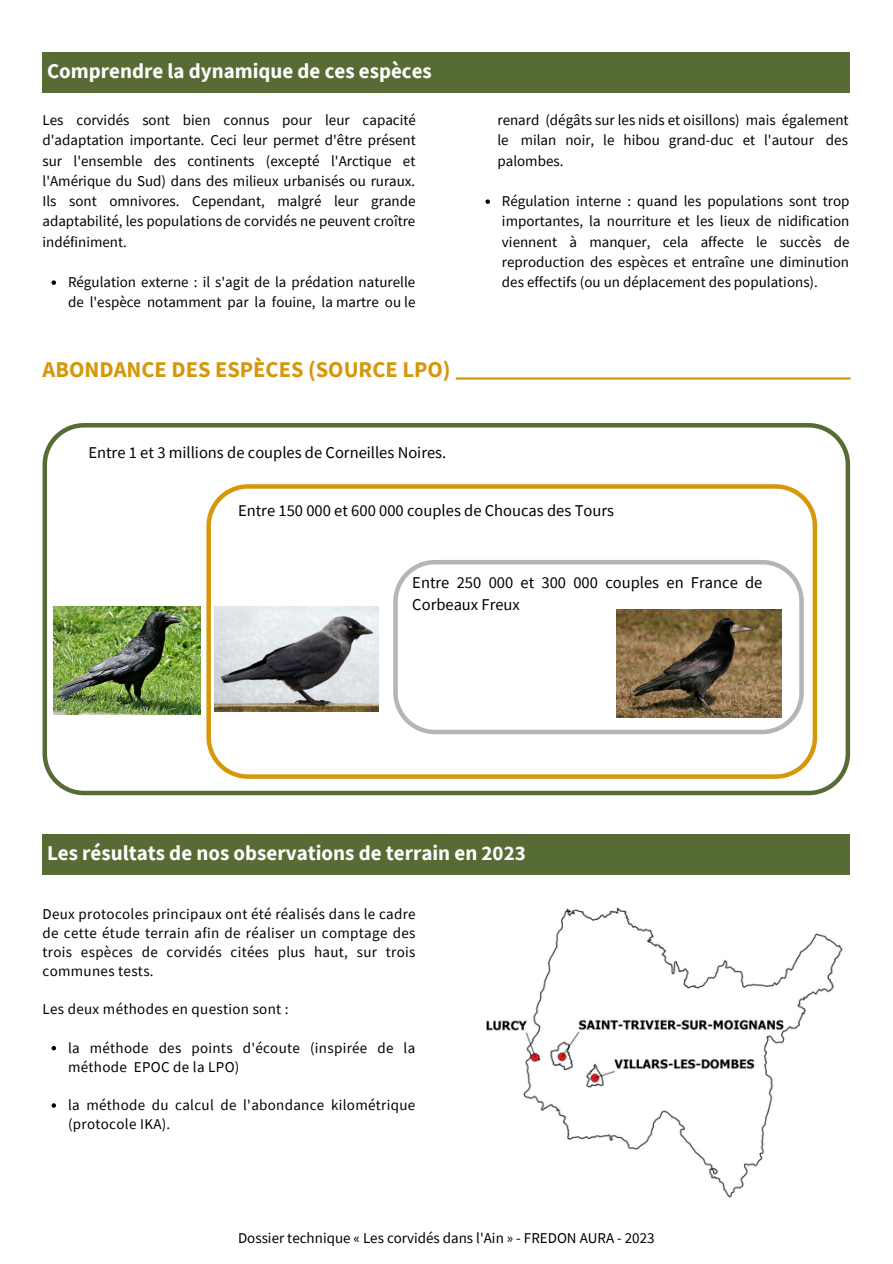
<style>
.page{position:relative;width:893px;height:1264px;background:#fff}
.page>*{position:absolute;margin:0;border:0;box-sizing:border-box;transform-origin:0 0}
.t1{font:700 22.5px "Source Sans Pro";color:#d6970a}
.t2{font:700 21px "Source Sans Pro";color:#fff}
.t3{font:16.5px/22.5px "Source Sans Pro";color:#000}
.t4{font:15px/20.2px "Source Sans Pro";color:#000;text-align:justify}
.t5{font:15px/19px "Source Sans Pro";letter-spacing:.02em;color:#000}
</style>
<div class="page">
<div style="left:43px;top:53px;width:807px;height:40px;background:#576b35"></div>
<svg style="left:43px;top:423px;width:807px;height:372px"></svg>
<svg style="left:52px;top:280px;width:4px;height:5px"></svg>
<svg style="left:206px;top:484px;width:611px;height:294px"></svg>
<svg style="left:393px;top:560px;width:410px;height:174px"></svg>
<img style="left:214px;top:606px;width:164px;height:105px">
<img style="left:616px;top:609px;width:165px;height:108px">
<img style="left:54px;top:606px;width:146px;height:108px">
<div style="left:43px;top:833px;width:807px;height:41px;background:#576b35"></div>
<img style="left:486px;top:907px;width:357px;height:290px">
<svg style="left:52px;top:1045px;width:4px;height:5px"></svg>
<svg style="left:52px;top:1103px;width:4px;height:4px"></svg>
<hr style="left:455px;top:377px;width:395px;height:2px;background:#d6970a">
<svg style="left:485px;top:199px;width:5px;height:5px"></svg>
<p class="t2" style="left:47px;top:58px;width:386px">Comprendre la dynamique de ces espèces</p>
<p class="t4" style="left:43px;top:110px;width:375px">Les corvidés sont bien connus pour leur capacité d'adaptation importante. Ceci leur permet d'être présent sur l'ensemble des continents (excepté l'Arctique et l'Amérique du Sud) dans des milieux urbanisés ou ruraux.<br>Ils sont omnivores. Cependant, malgré leur grande adaptabilité, les populations de corvidés ne peuvent croître indéfiniment.</p>
<p class="t4" style="left:68px;top:272px;width:349px">Régulation externe : il s'agit de la prédation naturelle de l'espèce notamment par la fouine, la martre ou le</p>
<p class="t1" style="left:43px;top:355px;width:409px">ABONDANCE DES ESPÈCES (SOURCE LPO)</p>
<p class="t3" style="left:88px;top:441px;width:359px">Entre 1 et 3 millions de couples de Corneilles Noires.</p>
<p class="t4" style="left:497px;top:110px;width:353px">renard (dégâts sur les nids et oisillons) mais également</p>
<p class="t4" style="left:497px;top:130px;width:352px">le milan noir, le hibou grand-duc et l'autour des</p>
<p class="t4" style="left:497px;top:150px;width:67px">palombes.</p>
<p class="t4" style="left:502px;top:191px;width:349px">Régulation interne : quand les populations sont trop importantes, la nourriture et les lieux de nidification viennent à manquer, cela affecte le succès de reproduction des espèces et entraîne une diminution des effectifs (ou un déplacement des populations).</p>
<p class="t3" style="left:238px;top:499px;width:377px">Entre 150 000 et 600 000 couples de Choucas des Tours</p>
<p class="t3" style="left:412px;top:570px;width:351px">Entre 250 000 et 300 000 couples en France de<br>Corbeaux Freux</p>
<p class="t2" style="left:47px;top:839px;width:480px">Les résultats de nos observations de terrain en 2023</p>
<p class="t4" style="left:43px;top:904px;width:374px;line-height:19px">Deux protocoles principaux ont été réalisés dans le cadre de cette étude terrain afin de réaliser un comptage des trois espèces de corvidés citées plus haut, sur trois communes tests.</p>
<p class="t5" style="left:43px;top:999px;width:248px">Les deux méthodes en question sont :</p>
<p class="t5" style="left:68px;top:1037px;width:349px">la méthode des points d'écoute (inspirée de la méthode EPOC de la LPO)</p>
<p class="t5" style="left:68px;top:1095px;width:349px">la méthode du calcul de l'abondance kilométrique (protocole IKA).</p>
<p class="t4" style="left:238px;top:1227px;width:418px">Dossier technique « Les corvidés dans l'Ain » - FREDON AURA - 2023</p>
</div>
